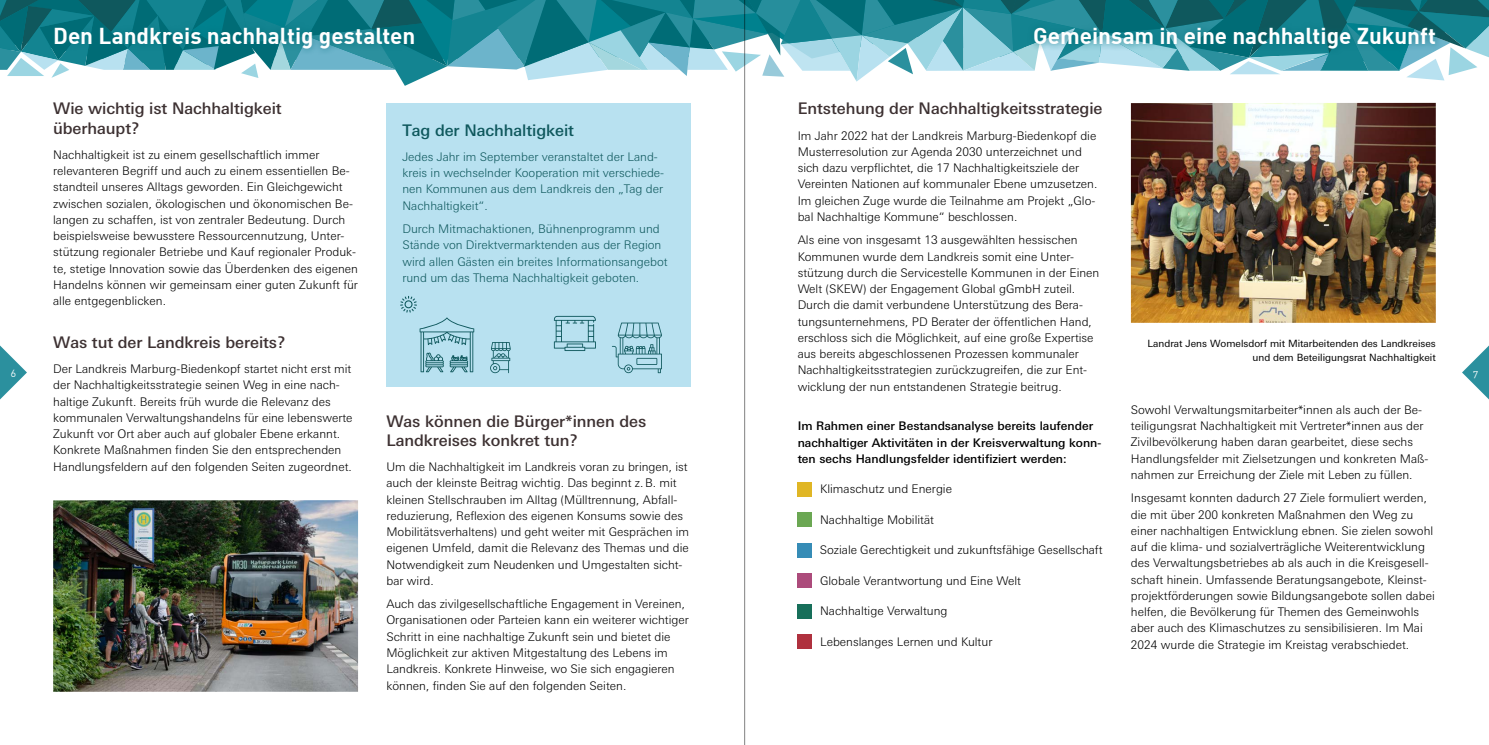
<style>
.page{position:relative;width:1489px;height:745px;background:#fff}
.page>*{position:absolute;margin:0;border:0;box-sizing:border-box;transform-origin:0 0}
.t1{font:22.5px "DIN Bold";letter-spacing:-.005em;color:#fff}
.t2{font:500 16px/19.2px "LT Univers Basic";letter-spacing:-.005em;color:#3d3132}
.t3{font:500 16px "LT Univers Basic";letter-spacing:-.005em;color:#0f585d}
.t4{font:300 11.88px/16.2px "LT Univers Basic";color:#000}
.t5{font:300 11.88px/16.2px "LT Univers Basic";color:#0f585d}
.t6{font:500 11.88px/16.2px "LT Univers Basic";color:#000}
.t7{font:10px/13.8px "LT Univers Basic";color:#000;text-align:right}
.t8{font:10px "DIN Regular Alternate";color:#fff}
</style>
<div class="page">
<div style="left:386px;top:103px;width:305px;height:283px;background:#b8e1f0"></div>
<img style="left:1130px;top:103px;width:305px;height:219px">
<svg style="left:0;top:345px;width:27px;height:54px"></svg>
<svg style="left:1462px;top:346px;width:26px;height:53px"></svg>
<svg style="left:0;top:0;width:1488px;height:86px"></svg>
<div style="left:47px;top:20px;width:374px;height:36px;background:#006c76;opacity:.75"></div>
<img style="left:53px;top:500px;width:305px;height:191px">
<div style="left:1026px;top:20px;width:416px;height:36px;background:#006c76;opacity:.75"></div>
<svg style="left:490px;top:342px;width:20px;height:31px"></svg>
<svg style="left:400px;top:296px;width:74px;height:76px"></svg>
<svg style="left:612px;top:322px;width:50px;height:51px"></svg>
<svg style="left:553px;top:316px;width:43px;height:35px"></svg>
<div style="left:797px;top:482px;width:14px;height:14px;background:#e0b625"></div>
<div style="left:797px;top:512px;width:14px;height:14px;background:#6ba753"></div>
<div style="left:797px;top:542px;width:14px;height:15px;background:#368cb6"></div>
<div style="left:797px;top:573px;width:14px;height:14px;background:#ac4b7b"></div>
<div style="left:797px;top:603px;width:14px;height:14px;background:#176f5a"></div>
<div style="left:797px;top:634px;width:14px;height:14px;background:#af313e"></div>
<hr style="left:744px;top:0;width:1px;height:744px;background:#000">
<h1 class="t1" style="left:53px;top:21px;width:364px">Den Landkreis nachhaltig gestalten</h1>
<h1 class="t1" style="left:1033px;top:21px;width:404px">Gemeinsam in eine nachhaltige Zukunft</h1>
<h2 class="t2" style="left:53px;top:99px;width:230px">Wie wichtig ist Nachhaltigkeit überhaupt?</h2>
<p class="t4" style="left:53px;top:146px;width:306px">Nachhaltigkeit ist zu einem gesellschaftlich immer relevanteren Begriff und auch zu einem essentiellen Be&shy;standteil unseres Alltags geworden. Ein Gleichgewicht zwischen sozialen, ökologischen und ökonomischen Be&shy;langen zu schaffen, ist von zentraler Bedeutung. Durch beispielsweise bewusstere Ressourcennutzung, Unter&shy;stützung regionaler Betriebe und Kauf regionaler Produk&shy;te, stetige Innovation sowie das Überdenken des eigenen Handelns können wir gemeinsam einer guten Zukunft für alle entgegenblicken.</p>
<h2 class="t2" style="left:53px;top:332px;width:234px">Was tut der Landkreis bereits?</h2>
<p class="t4" style="left:53px;top:360px;width:301px">Der Landkreis Marburg-Biedenkopf startet nicht erst mit der Nachhaltigkeitsstrategie seinen Weg in eine nach&shy;haltige Zukunft. Bereits früh wurde die Relevanz des kommunalen Verwaltungshandelns für eine lebenswerte Zukunft vor Ort aber auch auf globaler Ebene erkannt.<br>Konkrete Maßnahmen finden Sie den entsprechenden Handlungsfeldern auf den folgenden Seiten zugeordnet.</p>
<h2 class="t2" style="left:797px;top:99px;width:306px">Entstehung der Nachhaltigkeitsstrategie</h2>
<p class="t4" style="left:797px;top:127px;width:301px">Im Jahr 2022 hat der Landkreis Marburg-Biedenkopf die Musterresolution zur Agenda 2030 unterzeichnet und sich dazu verpflichtet, die 17 Nachhaltigkeitsziele der Vereinten Nationen auf kommunaler Ebene umzusetzen.<br>Im gleichen Zuge wurde die Teilnahme am Projekt „Glo&shy;bal Nachhaltige Kommune“ beschlossen.</p>
<p class="t4" style="left:797px;top:232px;width:303px">Als eine von insgesamt 13 ausgewählten hessischen Kommunen wurde dem Landkreis somit eine Unter&shy;stützung durch die Servicestelle Kommunen in der Einen Welt (SKEW) der Engagement Global gGmbH zuteil.<br>Durch die damit verbundene Unterstützung des Bera&shy;tungsunternehmens, PD Berater der öffentlichen Hand, erschloss sich die Möglichkeit, auf eine große Expertise aus bereits abgeschlossenen Prozessen kommunaler Nachhaltigkeitsstrategien zurückzugreifen, die zur Ent&shy;wicklung der nun entstandenen Strategie beitrug.</p>
<p class="t6" style="left:797px;top:417px;width:305px">Im Rahmen einer Bestandsanalyse bereits laufender nachhaltiger Aktivitäten in der Kreisverwaltung konn&shy;ten sechs Handlungsfelder identifiziert werden:</p>
<p class="t4" style="left:797px;top:480px;width:156px">• Klimaschutz und Energie</p>
<p class="t4" style="left:797px;top:511px;width:138px">• Nachhaltige Mobilität</p>
<p class="t4" style="left:797px;top:541px;width:306px">• Soziale Gerechtigkeit und zukunftsfähige Gesellschaft</p>
<p class="t4" style="left:797px;top:572px;width:225px">• Globale Verantwortung und Eine Welt</p>
<p class="t4" style="left:797px;top:602px;width:151px">• Nachhaltige Verwaltung</p>
<p class="t4" style="left:797px;top:632px;width:196px">• Lebenslanges Lernen und Kultur</p>
<h2 class="t3" style="left:402px;top:121px;width:173px">Tag der Nachhaltigkeit</h2>
<p class="t5" style="left:402px;top:148px;width:263px">Jedes Jahr im September veranstaltet der Land&shy;kreis in wechselnder Kooperation mit verschiede&shy;nen Kommunen aus dem Landkreis den „Tag der Nachhaltigkeit“.</p>
<p class="t5" style="left:402px;top:220px;width:267px">Durch Mitmachaktionen, Bühnenprogramm und Stände von Direktvermarktenden aus der Region wird allen Gästen ein breites Informationsangebot rund um das Thema Nachhaltigkeit geboten.</p>
<p class="t7" style="left:1147px;top:336px;width:290px">Landrat Jens Womelsdorf mit Mitarbeitenden des Landkreises und dem Beteiligungsrat Nachhaltigkeit</p>
<p class="t8" style="left:11px;top:367px;width:7px">6</p>
<p class="t8" style="left:1472px;top:367px;width:7px">7</p>
<p class="t4" style="left:1130px;top:401px;width:299px">Sowohl Verwaltungsmitarbeiter*innen als auch der Be&shy;teiligungsrat Nachhaltigkeit mit Vertreter*innen aus der Zivilbevölkerung haben daran gearbeitet, diese sechs Handlungsfelder mit Zielsetzungen und konkreten Maß&shy;nahmen zur Erreichung der Ziele mit Leben zu füllen.</p>
<p class="t4" style="left:1130px;top:489px;width:305px">Insgesamt konnten dadurch 27 Ziele formuliert werden, die mit über 200 konkreten Maßnahmen den Weg zu einer nachhaltigen Entwicklung ebnen. Sie zielen sowohl auf die klima- und sozialverträgliche Weiterentwicklung des Verwaltungsbetriebes ab als auch in die Kreisgesell&shy;schaft hinein. Umfassende Beratungsangebote, Kleinst&shy;projektförderungen sowie Bildungsangebote sollen dabei helfen, die Bevölkerung für Themen des Gemeinwohls aber auch des Klimaschutzes zu sensibilisieren. Im Mai 2024 wurde die Strategie im Kreistag verabschiedet.</p>
<h2 class="t2" style="left:386px;top:411px;width:261px">Was können die Bürger*innen des<br>Landkreises konkret tun?</h2>
<p class="t4" style="left:386px;top:458px;width:304px">Um die Nachhaltigkeit im Landkreis voran zu bringen, ist auch der kleinste Beitrag wichtig. Das beginnt z.B. mit kleinen Stellschrauben im Alltag (Mülltrennung, Abfall&shy;reduzierung, Reflexion des eigenen Konsums sowie des Mobilitätsverhaltens) und geht weiter mit Gesprächen im eigenen Umfeld, damit die Relevanz des Themas und die Notwendigkeit zum Neudenken und Umgestalten sicht&shy;bar wird.</p>
<p class="t4" style="left:386px;top:595px;width:304px">Auch das zivilgesellschaftliche Engagement in Vereinen, Organisationen oder Parteien kann ein weiterer wichtiger Schritt in eine nachhaltige Zukunft sein und bietet die Möglichkeit zur aktiven Mitgestaltung des Lebens im Landkreis. Konkrete Hinweise, wo Sie sich engagieren können, finden Sie auf den folgenden Seiten.</p>
</div>
